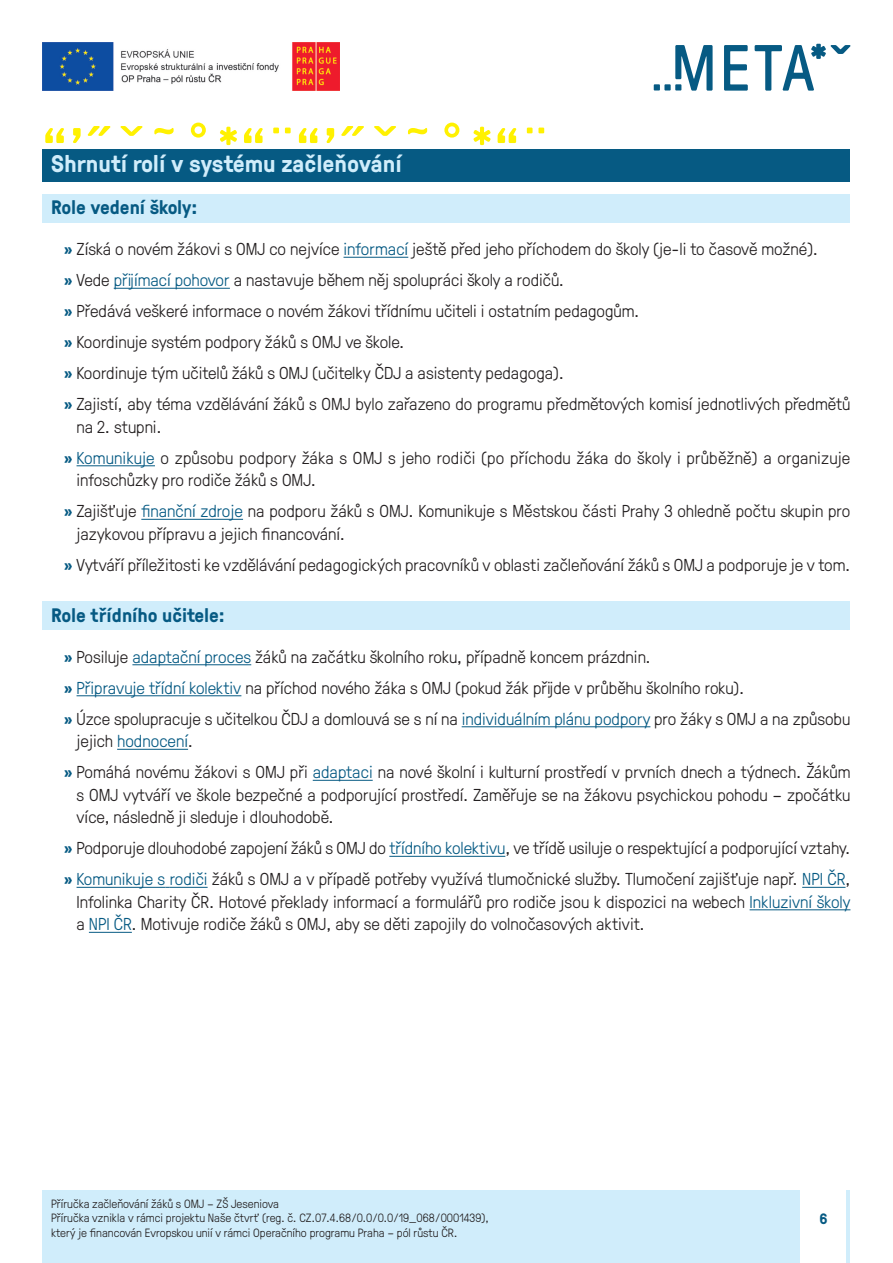
<style>
.page{position:relative;width:893px;height:1263px;background:#fff}
.page>*{position:absolute;margin:0;border:0;box-sizing:border-box;transform-origin:0 0}
.t1{font:300 68.1px "GT Pressura";color:#fff101}
.t2{font:700 24px "GT Pressura";color:#d0edfb}
.t3{font:700 19.5px "GT Pressura";color:#065a83}
.t4{font:300 17.25px/31px "GT Pressura";color:#231f20}
.t5{font:700 15px "GT Pressura";color:#065a83}
.t6{font:300 12px/14.4px "GT Pressura";color:#231f20}
.s1{font-weight:700;color:#065a83}
.s2{color:#065a83}
</style>
<div class="page">
<div style="left:43px;top:1191px;width:807px;height:72px;background:#d0edfb"></div>
<img style="left:43px;top:43px;width:297px;height:47px">
<svg style="left:724px;top:45px;width:24px;height:46px"></svg>
<svg style="left:755px;top:44px;width:95px;height:47px"></svg>
<svg style="left:654px;top:45px;width:59px;height:46px"></svg>
<div style="left:801px;top:1191px;width:45px;height:72px;background:#fff"></div>
<div style="left:43px;top:149px;width:807px;height:32px;background:#065a83"></div>
<div style="left:43px;top:194px;width:807px;height:28px;background:#d0edfb"></div>
<div style="left:43px;top:601px;width:807px;height:29px;background:#d0edfb"></div>
<hr style="left:343px;top:257px;width:65px;height:1px;background:#065a83">
<hr style="left:114px;top:288px;width:116px;height:1px;background:#065a83">
<hr style="left:77px;top:465px;width:78px;height:1px;background:#065a83">
<hr style="left:141px;top:519px;width:102px;height:1px;background:#065a83">
<hr style="left:132px;top:664px;width:119px;height:1px;background:#065a83">
<hr style="left:77px;top:695px;width:164px;height:1px;background:#065a83">
<hr style="left:462px;top:726px;width:188px;height:1px;background:#065a83">
<hr style="left:117px;top:749px;width:71px;height:1px;background:#065a83">
<hr style="left:313px;top:780px;width:60px;height:1px;background:#065a83">
<hr style="left:389px;top:856px;width:116px;height:1px;background:#065a83">
<hr style="left:77px;top:887px;width:88px;height:1px;background:#065a83">
<hr style="left:170px;top:887px;width:38px;height:1px;background:#065a83">
<hr style="left:802px;top:887px;width:43px;height:1px;background:#065a83">
<hr style="left:750px;top:909px;width:100px;height:1px;background:#065a83">
<hr style="left:89px;top:932px;width:43px;height:1px;background:#065a83">
<h1 class="t1" style="left:42px;top:128px;width:509px">“ʼ˝ˇ˜˚*“¨“ʼ˝ˇ˜˚*“¨</h1>
<h2 class="t2" style="left:51px;top:155px;width:352px">Shrnutí rolí v systému začleňování</h2>
<p class="t3" style="left:51px;top:201px;width:148px">Role vedení školy:</p>
<p class="t4" style="left:64px;top:236px;width:788px"><span class="s1">»</span> Získá o novém žákovi s OMJ co nejvíce <span class="s2">informací</span> ještě před jeho příchodem do školy (je-li to časově možné).<br><span class="s1">»</span> Vede <span class="s2">přĳímací pohovor</span> a nastavuje během něj spolupráci školy a rodičů.<br><span class="s1">»</span> Předává veškeré informace o novém žákovi třídnímu učiteli i ostatním pedagogům.<br><span class="s1">»</span> Koordinuje systém podpory žáků s OMJ ve škole.<br><span class="s1">»</span> Koordinuje tým učitelů žáků s OMJ (učitelky ČDJ a asistenty pedagoga).<br><span class="s1">»</span> Zajistí, aby téma vzdělávání žáků s OMJ bylo zařazeno do programu předmětových komisí jednotlivých předmětů</p>
<p class="t4" style="left:64px;top:413px;width:788px;text-indent:13px">na 2. stupni.<br><span class="s1">»</span> <span class="s2">Komunikuje</span> o způsobu podpory žáka s OMJ s jeho rodiči (po příchodu žáka do školy i průběžně) a organizuje</p>
<p class="t4" style="left:64px;top:467px;width:788px;text-indent:13px">infoschůzky pro rodiče žáků s OMJ.<br><span class="s1">»</span> Zajišťuje <span class="s2">finanční zdroje</span> na podporu žáků s OMJ. Komunikuje s Městskou části Prahy 3 ohledně počtu skupin pro</p>
<p class="t4" style="left:64px;top:520px;width:788px;text-indent:13px">jazykovou přípravu a jejich financování.<br><span class="s1">»</span> Vytváří příležitosti ke vzdělávání pedagogických pracovníků v oblasti začleňování žáků s OMJ a podporuje je v tom.</p>
<p class="t3" style="left:51px;top:608px;width:175px">Role třídního učitele:</p>
<p class="t4" style="left:64px;top:643px;width:788px"><span class="s1">»</span> Posiluje <span class="s2">adaptační proces</span> žáků na začátku školního roku, případně koncem prázdnin.<br><span class="s1">»</span> <span class="s2">Připravuje třídní kolektiv</span> na příchod nového žáka s OMJ (pokud žák přĳde v průběhu školního roku).<br><span class="s1">»</span> Úzce spolupracuje s učitelkou ČDJ a domlouvá se s ní na <span class="s2">individuálním plánu podpory</span> pro žáky s OMJ a na způsobu</p>
<p class="t4" style="left:64px;top:727px;width:788px;text-indent:13px">jejich <span class="s2">hodnocení</span>.<br><span class="s1">»</span> Pomáhá novému žákovi s OMJ při <span class="s2">adaptaci</span> na nové školní i kulturní prostředí v prvních dnech a týdnech. Žákům</p>
<p class="t4" style="left:77px;top:785px;width:775px;line-height:22.5px">s OMJ vytváří ve škole bezpečné a podporující prostředí. Zaměřuje se na žákovu psychickou pohodu – zpočátku více, následně ji sleduje i dlouhodobě.</p>
<p class="t4" style="left:64px;top:834px;width:788px"><span class="s1">»</span> Podporuje dlouhodobé zapojení žáků s OMJ do <span class="s2">třídního kolektivu</span>, ve třídě usiluje o respektující a podporující vztahy. <span class="s1">»</span> <span class="s2">Komunikuje s rodiči</span> žáků s OMJ a v případě potřeby využívá tlumočnické služby. Tlumočení zajišťuje např. <span class="s2">NPI ČR</span>,</p>
<p class="t4" style="left:77px;top:892px;width:775px;line-height:22.5px">Infolinka Charity ČR. Hotové překlady informací a formulářů pro rodiče jsou k dispozici na webech <span class="s2">Inkluzivní školy </span>a <span class="s2">NPI ČR</span>. Motivuje rodiče žáků s OMJ, aby se děti zapojily do volnočasových aktivit.</p>
<p class="t6" style="left:51px;top:1197px;width:439px">Příručka začleňování žáků s OMJ – ZŠ Jeseniova<br>Příručka vznikla v rámci projektu Naše čtvrť (reg. č. CZ.07.4.68/0.0/0.0/19_068/0001439), který je financován Evropskou unií v rámci Operačního programu Praha – pól růstu ČR.</p>
<p class="t5" style="left:819px;top:1213px;width:10px">6</p>
</div>
